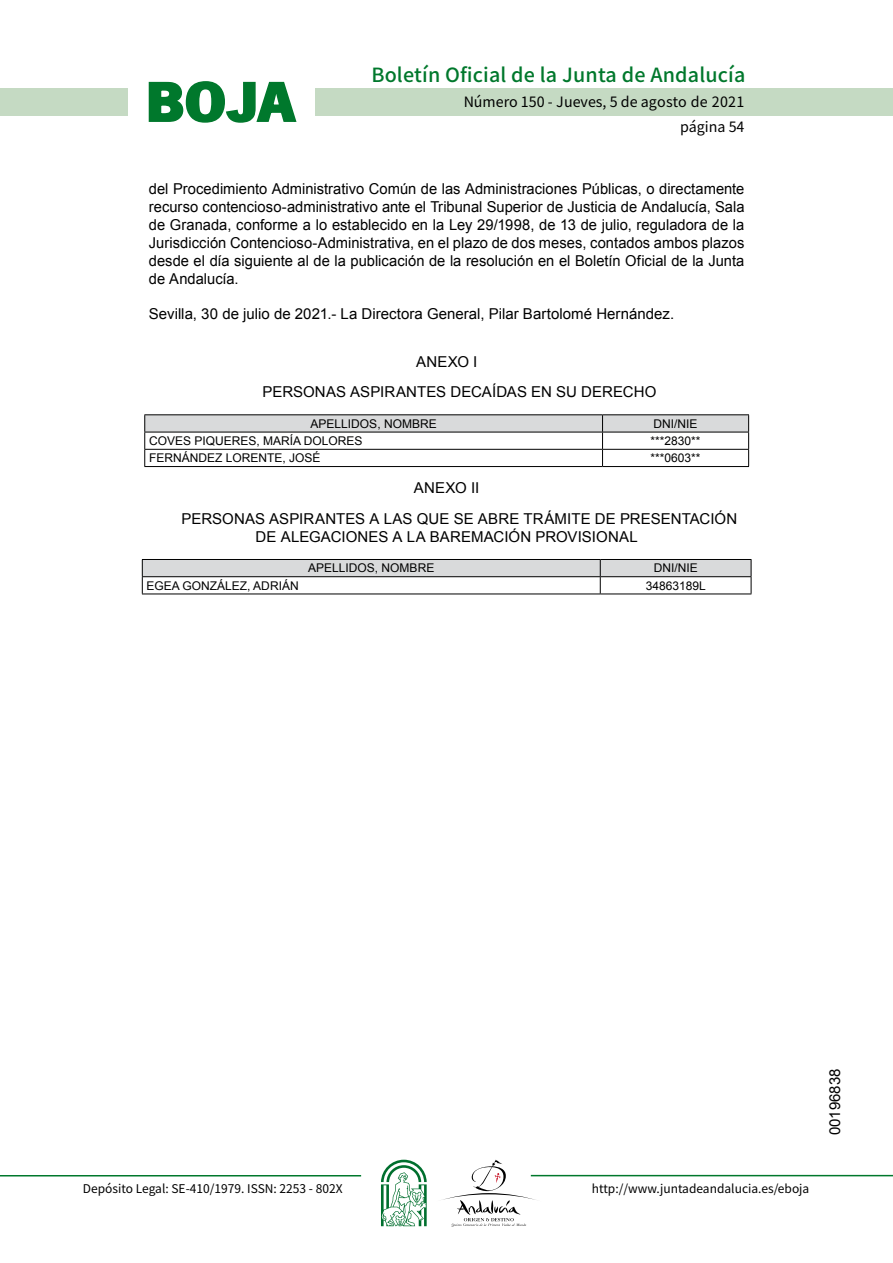
<style>
.page{position:relative;width:893px;height:1263px;background:#fff}
.page>*{position:absolute;margin:0;border:0;box-sizing:border-box;transform-origin:0 0}
.t1{font:700 57.75px "News Got T";color:#00782c;scale:1.14 1}
.t2{font:500 19.5px "Noto Sans HK";letter-spacing:.01em;color:#00782c}
.t3{font:15px/18px "Arial";color:#000}
.t4{font:14.25px/24.5px "Noto Sans HK";color:#000;text-align:right}
.t5{font:12px "Arial";color:#000}
.t6{font:12px "Noto Sans HK";color:#000}
</style>
<div class="page">
<div style="left:315px;top:88px;width:577px;height:28px;background:#c5dac3"></div>
<div style="left:0;top:88px;width:128px;height:28px;background:#c5dac3"></div>
<hr style="left:0;top:1175px;width:361px;height:2px;background:#00782c">
<hr style="left:531px;top:1175px;width:361px;height:1px;background:#00782c">
<svg style="left:148px;top:81px;width:149px;height:42px"></svg>
<svg style="left:442px;top:1160px;width:100px;height:67px"></svg>
<svg style="left:381px;top:1160px;width:45px;height:66px"></svg>
<hr style="left:144px;top:414px;width:458px;height:1px;background:#000">
<hr style="left:602px;top:414px;width:147px;height:1px;background:#000">
<svg style="left:144px;top:415px;width:605px;height:51px"></svg>
<hr style="left:144px;top:466px;width:458px;height:1px;background:#000">
<hr style="left:602px;top:466px;width:147px;height:1px;background:#000">
<svg style="left:142px;top:559px;width:609px;height:35px"></svg>
<hr style="left:142px;top:594px;width:458px;height:1px;background:#000">
<hr style="left:600px;top:594px;width:151px;height:1px;background:#000">
<h1 class="t1" style="left:145px;top:68px;width:133px">BOJA</h1>
<h2 class="t2" style="left:371px;top:64px;width:375px">Boletín Oficial de la Junta de Andalucía</h2>
<p class="t4" style="left:463px;top:90px;width:282px">Número 150 - Jueves, 5 de agosto de 2021 página 54</p>
<p class="t3" style="left:149px;top:180px;width:597px;text-align:justify">del Procedimiento Administrativo Común de las Administraciones Públicas, o directamente recurso contencioso-administrativo ante el Tribunal Superior de Justicia de Andalucía, Sala de Granada, conforme a lo establecido en la Ley 29/1998, de 13 de julio, reguladora de la Jurisdicción Contencioso-Administrativa, en el plazo de dos meses, contados ambos plazos desde el día siguiente al de la publicación de la resolución en el Boletín Oficial de la Junta de Andalucía.</p>
<p class="t3" style="left:149px;top:305px;width:526px">Sevilla, 30 de julio de 2021.- La Directora General, Pilar Bartolomé Hernández.</p>
<p class="t3" style="left:262px;top:346px;width:395px;line-height:30.8px;text-indent:153px">ANEXO I<br>PERSONAS ASPIRANTES DECAÍDAS EN SU DERECHO</p>
<p class="t5" style="left:310px;top:416px;width:128px">APELLIDOS, NOMBRE</p>
<p class="t5" style="left:653px;top:416px;width:46px">DNI/NIE</p>
<p class="t5" style="left:149px;top:433px;width:215px">COVES PIQUERES, MARÍA DOLORES</p>
<p class="t5" style="left:650px;top:433px;width:52px">***2830**</p>
<p class="t5" style="left:149px;top:450px;width:173px">FERNÁNDEZ LORENTE, JOSÉ</p>
<p class="t5" style="left:650px;top:450px;width:52px">***0603**</p>
<p class="t3" style="left:181px;top:473px;width:557px;line-height:30.8px;text-indent:232px">ANEXO II<br>PERSONAS ASPIRANTES A LAS QUE SE ABRE TRÁMITE DE PRESENTACIÓN</p>
<p class="t3" style="left:255px;top:528px;width:383px">DE ALEGACIONES A LA BAREMACIÓN PROVISIONAL</p>
<p class="t5" style="left:308px;top:560px;width:128px">APELLIDOS, NOMBRE</p>
<p class="t5" style="left:653px;top:560px;width:46px">DNI/NIE</p>
<p class="t5" style="left:146px;top:578px;width:154px">EGEA GONZÁLEZ, ADRIÁN</p>
<p class="t5" style="left:646px;top:578px;width:62px">34863189L</p>
<p class="t6" style="left:83px;top:1181px;width:261px">Depósito Legal: SE-410/1979. ISSN: 2253 - 802X</p>
<p class="t6" style="left:592px;top:1181px;width:219px">http://www.juntadeandalucia.es/eboja</p>
<p class="t3" style="left:826px;top:1135px;width:68px;rotate:-90deg">00196838</p>
</div>
